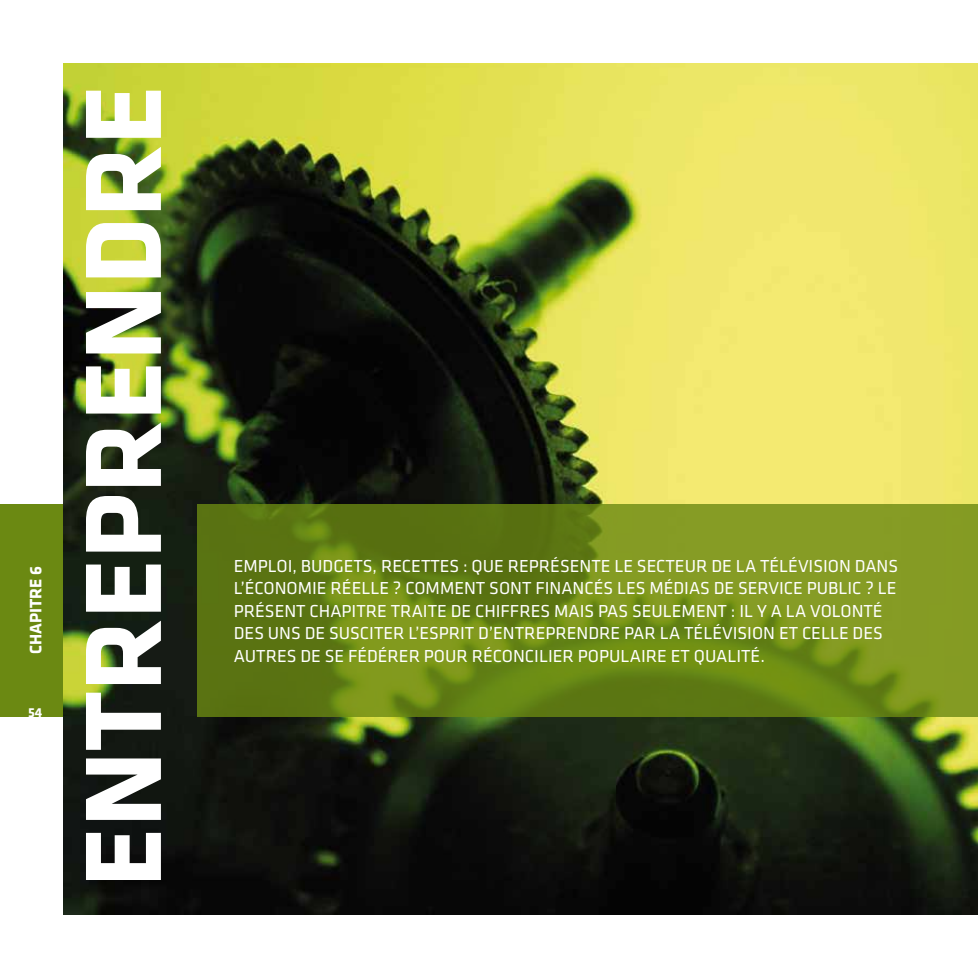
<style>
.page{position:relative;width:978px;height:978px;background:#fff}
.page>*{position:absolute;margin:0;border:0;box-sizing:border-box;transform-origin:0 0}
.t1{font:700 112.5px "Klavika";color:#fff}
.t2{font:18px/22.5px "Klavika";color:#fff}
.t3{font:700 17.25px "Klavika";color:#fff}
.t4{font:700 13.5px "Klavika";color:#fff}
</style>
<div class="page">
<div style="left:0;top:504px;width:64px;height:212px;background:#6b8912"></div>
<img style="left:64px;top:64px;width:914px;height:850px">
<svg style="left:198px;top:504px;width:780px;height:212px;background:#6f8818"></svg>
<p class="t3" style="left:27px;top:654px;width:90px;rotate:-90deg">CHAPITRE 6</p>
<p class="t4" style="left:28px;top:705px;width:16px">54</p>
<h1 class="t1" style="left:62px;top:887px;width:804px;rotate:-90deg">ENTREPRENDRE</h1>
<p class="t2" style="left:234px;top:555px;width:666px">EMPLOI, BUDGETS, RECETTES : QUE REPRÉSENTE LE SECTEUR DE LA TÉLÉVISION DANS L’ÉCONOMIE RÉELLE ? COMMENT SONT FINANCÉS LES MÉDIAS DE SERVICE PUBLIC ? LE PRÉSENT CHAPITRE TRAITE DE CHIFFRES MAIS PAS SEULEMENT : IL Y A LA VOLONTÉ DES UNS DE SUSCITER L’ESPRIT D’ENTREPRENDRE PAR LA TÉLÉVISION ET CELLE DES AUTRES DE SE FÉDÉRER POUR RÉCONCILIER POPULAIRE ET QUALITÉ.</p>
</div>
